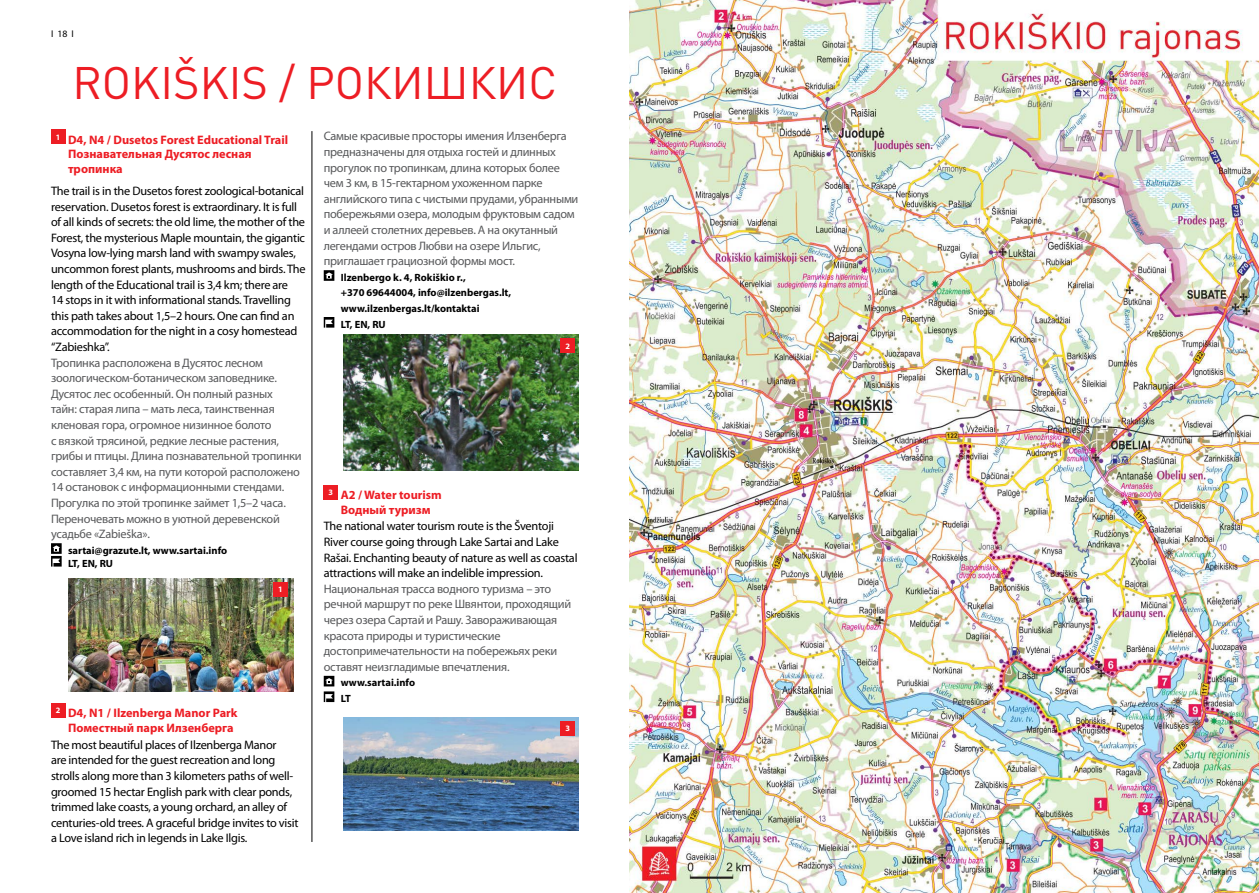
<style>
.page{position:relative;width:1259px;height:893px;background:#fff}
.page>*{position:absolute;margin:0;border:0;box-sizing:border-box;transform-origin:0 0}
.t1{font:45px "DIN Pro";color:#ed1d24}
.t2{font:12.3px/15.6px "Myriad Pro";letter-spacing:-.02em;color:#58595b}
.t3{font:12.3px/15.6px "Myriad Pro";letter-spacing:-.02em;color:#000}
.t4{font:700 12.3px/14.7px "Myriad Pro";color:#ed1d24}
.t5{font:700 10.5px/15.6px "Myriad Pro";color:#000}
.t6{font:9.75px "Myriad Pro";color:#000}
.t7{font:700 8.25px "Myriad Pro";color:#fff}
</style>
<div class="page">
<div style="left:51px;top:130px;width:14px;height:14px;background:#ed1d24"></div>
<svg style="left:51px;top:543px;width:11px;height:24px"></svg>
<div style="left:51px;top:703px;width:14px;height:14px;background:#ed1d24"></div>
<svg style="left:324px;top:270px;width:10px;height:11px"></svg>
<svg style="left:324px;top:317px;width:10px;height:11px"></svg>
<div style="left:324px;top:485px;width:14px;height:14px;background:#ed1d24"></div>
<svg style="left:324px;top:676px;width:10px;height:26px"></svg>
<hr style="left:311px;top:131px;width:1px;height:711px;background:#000">
<img style="left:68px;top:578px;width:225px;height:114px">
<div style="left:273px;top:582px;width:14px;height:14px;background:#ed1d24"></div>
<img style="left:343px;top:335px;width:235px;height:136px">
<div style="left:561px;top:338px;width:14px;height:14px;background:#ed1d24"></div>
<img style="left:343px;top:718px;width:235px;height:113px">
<div style="left:561px;top:721px;width:14px;height:14px;background:#ed1d24"></div>
<img style="left:629px;top:0;width:630px;height:893px">
<p class="t6" style="left:51px;top:28px;width:24px">I 18 I</p>
<h1 class="t1" style="left:72px;top:52px;width:486px">ROKIŠKIS / РОКИШКИС</h1>
<p class="t4" style="left:68px;top:132px;width:222px;text-indent:-12px"><sup>1</sup> D4, N4 / Dusetos Forest Educational Trail<br>Познавательная Дусятос лесная тропинка</p>
<p class="t3" style="left:51px;top:183px;width:256px">The trail is in the Dusetos forest zoological-botanical reservation. Dusetos forest is extraordinary. It is full of all kinds of secrets: the old lime, the mother of the Forest, the mysterious Maple mountain, the gigantic Vosyna low-lying marsh land with swampy swales, uncommon forest plants, mushrooms and birds. The length of the Educational trail is 3,4 km; there are<br>14 stops in it with informational stands. Travelling this path takes about 1,5–2 hours. One can find an accommodation for the night in a cosy homestead “Zabieshka”.</p>
<p class="t2" style="left:51px;top:354px;width:252px">Тропинка расположена в Дусятос лесном зоологическом-ботаническом заповеднике.<br>Дусятос лес особенный. Он полный разных тайн: старая липа – мать леса, таинственная кленовая гора, огромное низинное болото<br>с вязкой трясиной, редкие лесные растения, грибы и птицы. Длина познавательной тропинки составляет 3,4 км, на пути которой расположено 14 остановок с информационными стендами.<br>Прогулка по этой тропинке займет 1,5–2 часа.<br>Переночевать можно в уютной деревенской усадьбе «Zabieška».</p>
<p class="t5" style="left:68px;top:544px;width:161px;line-height:12.8px">sartai@grazute.lt, www.sartai.info<br>LT, EN, RU</p>
<p class="t7" style="left:278px;top:584px;width:6px">1</p>
<p class="t4" style="left:68px;top:705px;width:171px;text-indent:-12px"><sup>2</sup> D4, N1 / Ilzenberga Manor Park<br>Поместный парк Илзенберга</p>
<p class="t3" style="left:51px;top:737px;width:249px">The most beautiful places of Ilzenberga Manor<br>are intended for the guest recreation and long strolls along more than 3 kilometers paths of well&shy;groomed 15 hectar English park with clear ponds, trimmed lake coasts, a young orchard, an alley of centuries-old trees. A graceful bridge invites to visit a Love island rich in legends in Lake Ilgis.</p>
<p class="t2" style="left:324px;top:128px;width:256px">Самые красивые просторы имения Илзенберга предназначены для отдыха гостей и длинных прогулок по тропинкам, длина которых более чем 3 км, в 15-гектарном ухоженном парке английского типа с чистыми прудами, убранными побережьями озера, молодым фруктовым садом и аллеей столетних деревьев. А на окутанный легендами остров Любви на озере Ильгис, приглашает грациозной формы мост.</p>
<p class="t5" style="left:341px;top:269px;width:172px">Ilzenbergo k. 4, Rokiškio r.,<br>+370 69644004, info@ilzenbergas.lt, www.ilzenbergas.lt/kontaktai<br>LT, EN, RU</p>
<p class="t7" style="left:565px;top:340px;width:6px">2</p>
<p class="t4" style="left:328px;top:487px;width:115px;text-align:center"><sup>3</sup> A2 / Water tourism<br>Водный туризм</p>
<p class="t3" style="left:324px;top:518px;width:255px">The national water tourism route is the Šventoji River course going through Lake Sartai and Lake Rašai. Enchanting beauty of nature as well as coastal attractions will make an indelible impression.</p>
<p class="t2" style="left:324px;top:581px;width:249px">Национальная трасса водного туризма – это речной маршрут по реке Швянтои, проходящий через озера Сартай и Рашу. Завораживающая красота природы и туристические достопримечательности на побережьях реки оставят неизгладимые впечатления.</p>
<p class="t5" style="left:341px;top:675px;width:76px">www.sartai.info<br>LT</p>
<p class="t7" style="left:565px;top:723px;width:6px">3</p>
</div>
